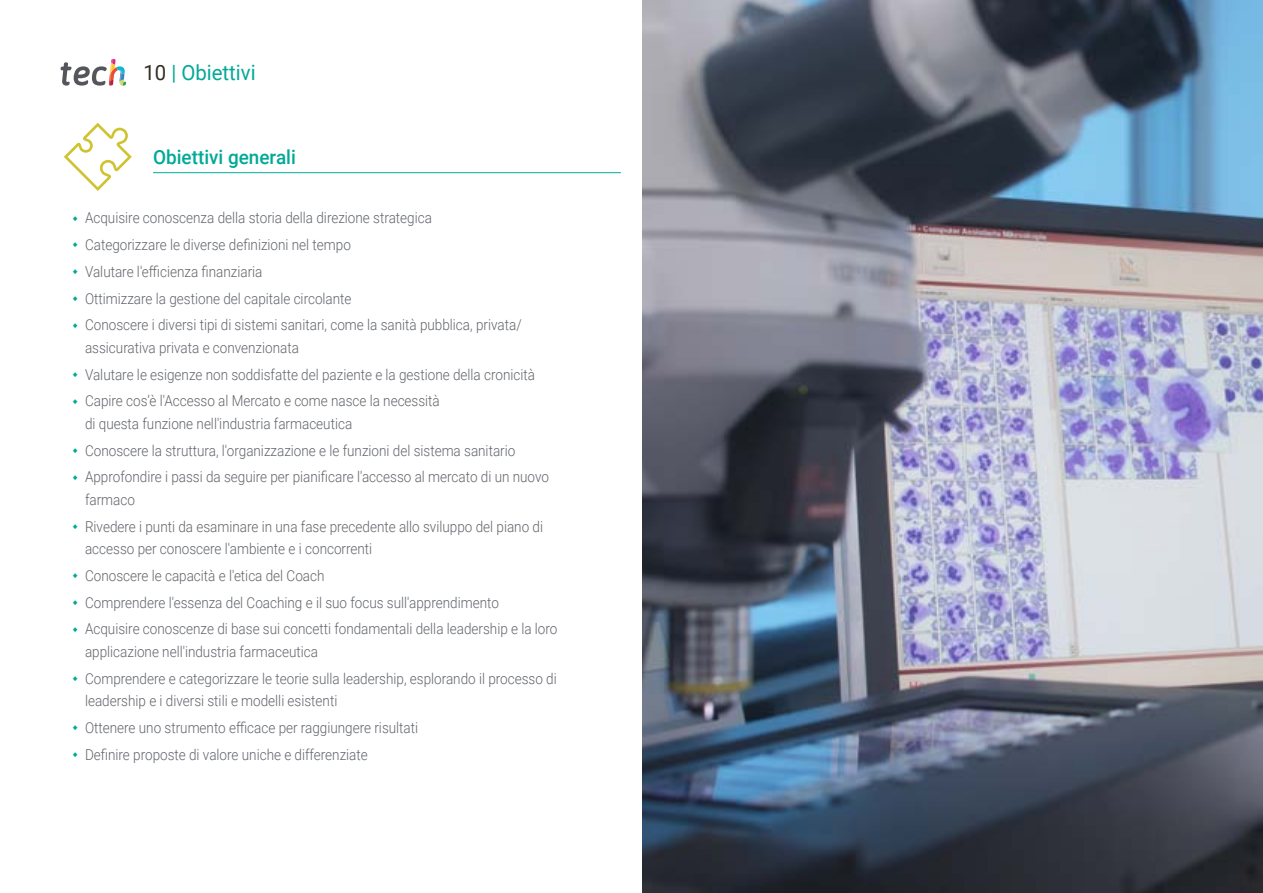
<style>
.page{position:relative;width:1263px;height:893px;background:#fff}
.page>*{position:absolute;margin:0;border:0;box-sizing:border-box;transform-origin:0 0}
.t1{font:21px "Roboto";color:#00a996}
.t2{font:500 19.5px "Roboto";color:#00a996}
.t3{font:300 15px/26.7px "Roboto";color:#61646a;scale:.9 1}
.s1{color:#312e20}
</style>
<div class="page">
<hr style="left:153px;top:172px;width:468px;height:1px;background:#00a996">
<svg style="left:64px;top:123px;width:68px;height:68px"></svg>
<img style="left:642px;top:0;width:621px;height:893px">
<svg style="left:61px;top:59px;width:65px;height:27px"></svg>
<h1 class="t1" style="left:144px;top:57px;width:114px"><span class="s1">10</span> | Obiettivi</h1>
<h2 class="t2" style="left:153px;top:144px;width:144px">Obiettivi generali</h2>
<p class="t3" style="left:85px;top:204px;width:487px">Acquisire conoscenza della storia della direzione strategica<br>Categorizzare le diverse definizioni nel tempo<br>Valutare l'efficienza finanziaria<br>Ottimizzare la gestione del capitale circolante<br>Conoscere i diversi tipi di sistemi sanitari, come la sanità pubblica, privata/</p>
<p class="t3" style="left:85px;top:334px;width:501px">assicurativa privata e convenzionata<br>Valutare le esigenze non soddisfatte del paziente e la gestione della cronicità<br>Capire cos’è l'Accesso al Mercato e come nasce la necessità</p>
<p class="t3" style="left:85px;top:410px;width:517px">di questa funzione nell'industria farmaceutica<br>Conoscere la struttura, l'organizzazione e le funzioni del sistema sanitario<br>Approfondire i passi da seguire per pianificare l'accesso al mercato di un nuovo</p>
<p class="t3" style="left:85px;top:486px;width:510px">farmaco<br>Rivedere i punti da esaminare in una fase precedente allo sviluppo del piano di</p>
<p class="t3" style="left:85px;top:535px;width:526px">accesso per conoscere l'ambiente e i concorrenti<br>Conoscere le capacità e l'etica del Coach<br>Comprendere l'essenza del Coaching e il suo focus sull'apprendimento<br>Acquisire conoscenze di base sui concetti fondamentali della leadership e la loro</p>
<p class="t3" style="left:85px;top:638px;width:526px">applicazione nell'industria farmaceutica<br>Comprendere e categorizzare le teorie sulla leadership, esplorando il processo di</p>
<p class="t3" style="left:85px;top:687px;width:372px">leadership e i diversi stili e modelli esistenti<br>Ottenere uno strumento efficace per raggiungere risultati<br>Definire proposte di valore uniche e differenziate</p>
</div>
